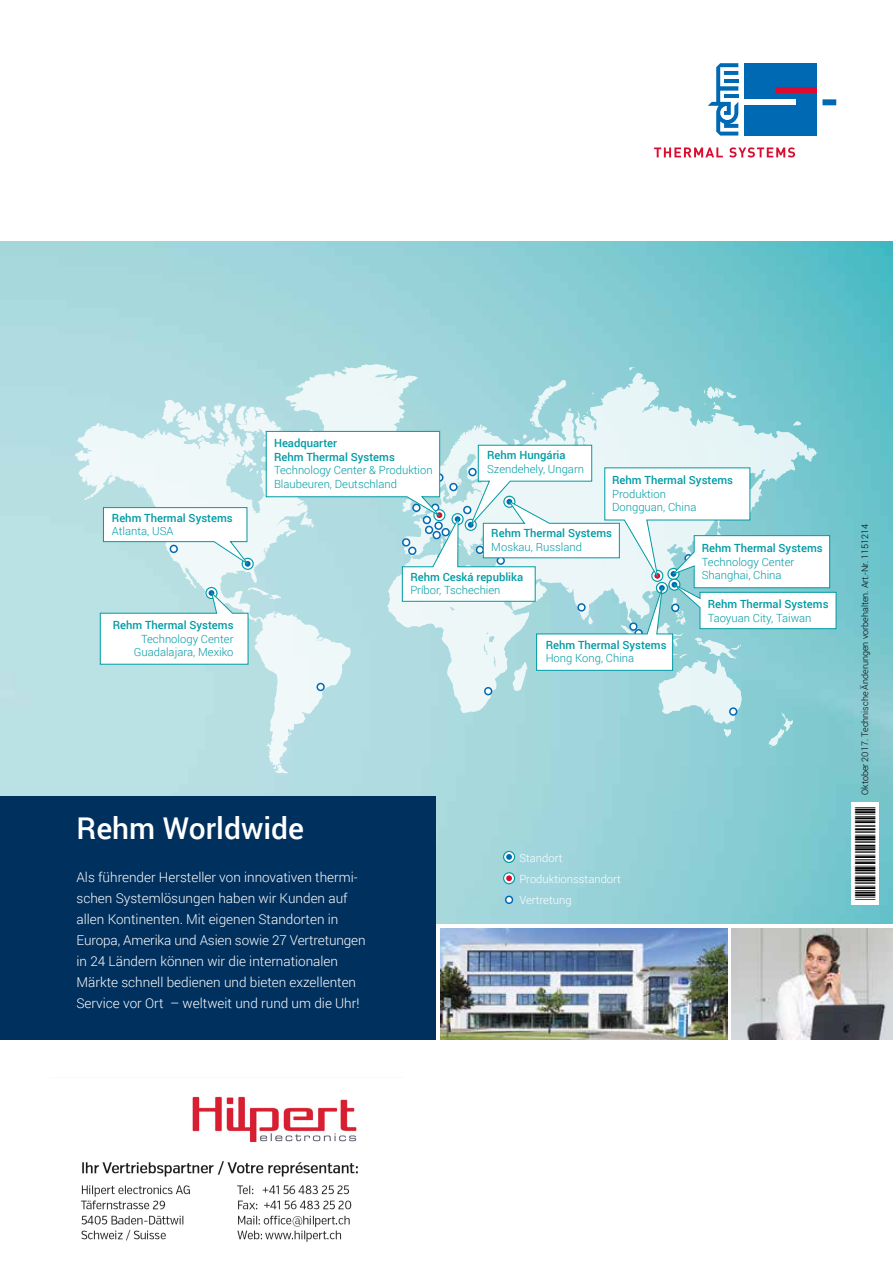
<style>
.page{position:relative;width:893px;height:1263px;background:#fff}
.page>*{position:absolute;margin:0;border:0;box-sizing:border-box;transform-origin:0 0}
.t1{font:500 30px "Roboto";color:#fff}
.t2{font:27px "Free 3 of 9";color:#000}
.t3{font:300 13.5px/21px "Roboto";color:#fff}
.t4{font:300 11.25px/13.5px "Roboto";color:#009ba4}
.t5{font:500 11.25px/13.5px "Roboto";color:#009ba4}
.t6{font:300 11.25px/21px "Roboto";color:#fff}
.t7{font:300 9px "Roboto";color:#000}
</style>
<div class="page">
<img style="left:0;top:242px;width:893px;height:682px">
<img style="left:731px;top:928px;width:162px;height:112px">
<img style="left:440px;top:928px;width:287px;height:112px">
<div style="left:744px;top:63px;width:73px;height:73px;background:#0069b4"></div>
<div style="left:744px;top:99px;width:52px;height:6px;background:#fff"></div>
<div style="left:776px;top:87px;width:41px;height:6px;background:#dd0b2f"></div>
<svg style="left:708px;top:63px;width:30px;height:73px"></svg>
<svg style="left:654px;top:147px;width:69px;height:10px"></svg>
<svg style="left:729px;top:147px;width:66px;height:11px"></svg>
<div style="left:822px;top:99px;width:14px;height:6px;background:#0069b4"></div>
<img style="left:0;top:389px;width:1px;height:524px">
<div style="left:0;top:796px;width:436px;height:244px;background:#00305d"></div>
<svg style="left:74px;top:364px;width:744px;height:409px;background:#b4dee2"></svg>
<div style="left:244px;top:560px;width:8px;height:8px;background:#0069b4;border-radius:50%"></div>
<div style="left:243px;top:559px;width:10px;height:10px;border:2px solid #fff;border-radius:50%"></div>
<div style="left:242px;top:558px;width:12px;height:12px;border:1px solid #009ba4;border-radius:50%"></div>
<div style="left:206px;top:588px;width:11px;height:10px;border:2px solid #fff;border-radius:50%"></div>
<div style="left:205px;top:587px;width:13px;height:12px;border:1px solid #009ba4;border-radius:50%"></div>
<div style="left:317px;top:683px;width:7px;height:7px;background:#fff;border-radius:50%"></div>
<div style="left:316px;top:683px;width:9px;height:8px;border:2px solid #0069b4;border-radius:50%"></div>
<div style="left:506px;top:896px;width:6px;height:7px;background:#fff;border-radius:50%"></div>
<div style="left:505px;top:895px;width:8px;height:9px;border:2px solid #0069b4;border-radius:50%"></div>
<div style="left:730px;top:708px;width:7px;height:7px;background:#fff;border-radius:50%"></div>
<div style="left:729px;top:707px;width:8px;height:9px;border:2px solid #0069b4;border-radius:50%"></div>
<div style="left:485px;top:688px;width:7px;height:7px;background:#fff;border-radius:50%"></div>
<div style="left:484px;top:687px;width:8px;height:8px;border:2px solid #0069b4;border-radius:50%"></div>
<div style="left:505px;top:874px;width:8px;height:8px;background:#dd0b2f;border-radius:50%"></div>
<div style="left:504px;top:873px;width:10px;height:10px;border:2px solid #fff;border-radius:50%"></div>
<div style="left:503px;top:872px;width:12px;height:12px;border:1px solid #009ba4;border-radius:50%"></div>
<div style="left:505px;top:853px;width:8px;height:8px;background:#0069b4;border-radius:50%"></div>
<div style="left:504px;top:852px;width:10px;height:10px;border:2px solid #fff;border-radius:50%"></div>
<div style="left:503px;top:851px;width:12px;height:12px;border:1px solid #009ba4;border-radius:50%"></div>
<svg style="left:103px;top:507px;width:146px;height:58px"></svg>
<svg style="left:100px;top:592px;width:148px;height:73px"></svg>
<div style="left:852px;top:802px;width:27px;height:102px;background:#fff"></div>
<svg style="left:266px;top:431px;width:570px;height:240px"></svg>
<img style="left:81px;top:1096px;width:277px;height:146px">
<p class="t5" style="left:112px;top:511px;width:122px">Rehm Thermal Systems</p>
<p class="t4" style="left:112px;top:524px;width:63px">Atlanta, USA</p>
<p class="t5" style="left:113px;top:618px;width:122px">Rehm Thermal Systems</p>
<p class="t4" style="left:134px;top:632px;width:101px;text-align:right">Technology Center<br>Guadalajara, Mexiko</p>
<p class="t5" style="left:274px;top:436px;width:122px">Headquarter<br>Rehm Thermal Systems</p>
<p class="t4" style="left:274px;top:463px;width:160px">Technology Center &amp; Produktion<br>Blaubeuren, Deutschland</p>
<p class="t5" style="left:487px;top:448px;width:80px">Rehm Hungária</p>
<p class="t4" style="left:487px;top:461px;width:98px">Szendehely, Ungarn</p>
<p class="t5" style="left:612px;top:473px;width:122px">Rehm Thermal Systems</p>
<p class="t4" style="left:612px;top:487px;width:86px">Produktion<br>Dongguan, China</p>
<p class="t5" style="left:491px;top:526px;width:122px">Rehm Thermal Systems</p>
<p class="t4" style="left:491px;top:539px;width:92px">Moskau, Russland</p>
<p class="t5" style="left:410px;top:569px;width:114px">Rehm Ceská republika</p>
<p class="t4" style="left:410px;top:583px;width:92px">PrÍbor, Tschechien</p>
<p class="t5" style="left:546px;top:638px;width:122px">Rehm Thermal Systems</p>
<p class="t4" style="left:546px;top:651px;width:90px">Hong Kong, China</p>
<p class="t5" style="left:702px;top:541px;width:122px">Rehm Thermal Systems</p>
<p class="t4" style="left:702px;top:554px;width:94px">Technology Center<br>Shanghai, China</p>
<p class="t5" style="left:708px;top:597px;width:122px">Rehm Thermal Systems</p>
<p class="t4" style="left:708px;top:610px;width:105px">Taoyuan City, Taiwan</p>
<h1 class="t1" style="left:77px;top:807px;width:229px">Rehm Worldwide</h1>
<p class="t3" style="left:77px;top:866px;width:291px">Als führender Hersteller von innovativen thermi&shy;schen Systemlösungen haben wir Kunden auf allen Kontinenten. Mit eigenen Standorten in Europa, Amerika und Asien sowie 27 Vertretungen in 24 Ländern können wir die internationalen Märkte schnell bedienen und bieten exzellenten Service vor Ort – weltweit und rund um die Uhr!</p>
<p class="t6" style="left:519px;top:847px;width:103px">Standort<br>Produktionsstandort<br>Vertretung</p>
<p class="t7" style="left:859px;top:795px;width:272px;rotate:-90deg">Oktober 2017. Technische Änderungen vorbehalten. Art.-Nr. 1151214</p>
<h2 class="t2" style="left:850px;top:900px;width:95px;rotate:-90deg">*1151214*</h2>
</div>
